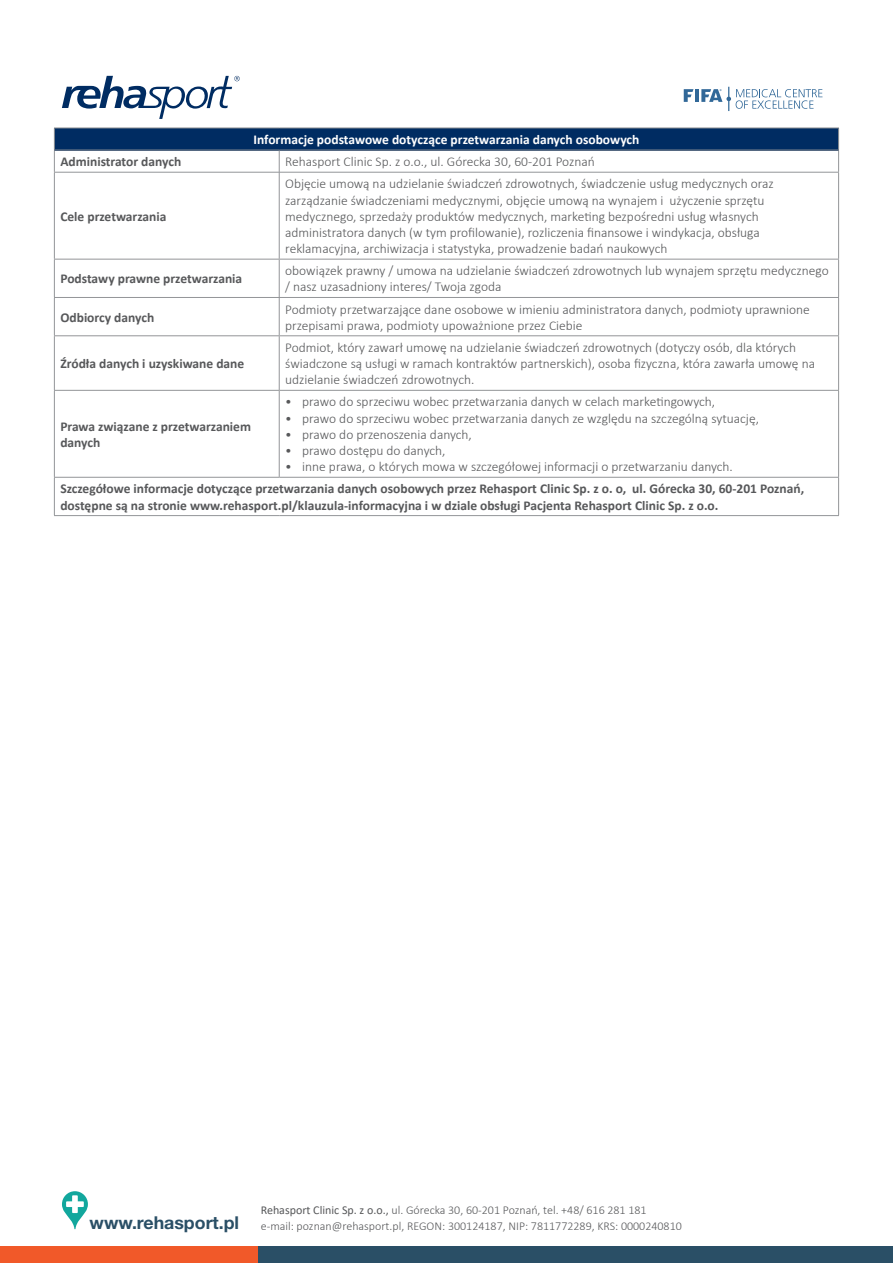
<style>
.page{position:relative;width:893px;height:1263px;background:#fff}
.page>*{position:absolute;margin:0;border:0;box-sizing:border-box;transform-origin:0 0}
.t1{font:700 17.7px "Helvetica Neue LT Std";color:#2a4f66}
.t2{font:300 13.5px/16.2px "Calibri";color:#57585a}
.t3{font:700 13.5px/16.2px "Calibri";color:#57585a}
.t4{font:700 13.5px "Calibri";color:#fff}
.t5{font:300 12px/15.3px "Calibri";color:#57585a}
.s1{font-weight:400}
</style>
<div class="page">
<div style="left:54px;top:128px;width:785px;height:22px;background:#002c62"></div>
<hr style="left:54px;top:128px;width:225px;height:1px;background:#939598">
<hr style="left:279px;top:128px;width:560px;height:1px;background:#939598">
<hr style="left:54px;top:150px;width:225px;height:1px;background:#939598">
<svg style="left:54px;top:128px;width:1px;height:44px"></svg>
<hr style="left:279px;top:150px;width:560px;height:1px;background:#939598">
<svg style="left:279px;top:150px;width:1px;height:22px"></svg>
<svg style="left:838px;top:128px;width:1px;height:44px"></svg>
<hr style="left:279px;top:172px;width:560px;height:1px;background:#939598">
<hr style="left:838px;top:173px;width:1px;height:86px;background:#939598">
<hr style="left:280px;top:259px;width:559px;height:1px;background:#939598">
<hr style="left:838px;top:259px;width:1px;height:38px;background:#939598">
<hr style="left:54px;top:298px;width:1px;height:37px;background:#939598">
<hr style="left:279px;top:297px;width:560px;height:1px;background:#939598">
<hr style="left:279px;top:298px;width:1px;height:37px;background:#939598">
<hr style="left:838px;top:298px;width:1px;height:37px;background:#939598">
<hr style="left:54px;top:335px;width:225px;height:1px;background:#939598">
<hr style="left:54px;top:336px;width:1px;height:54px;background:#939598">
<hr style="left:279px;top:335px;width:560px;height:1px;background:#939598">
<hr style="left:279px;top:336px;width:1px;height:54px;background:#939598">
<hr style="left:838px;top:336px;width:1px;height:54px;background:#939598">
<hr style="left:54px;top:390px;width:225px;height:1px;background:#939598">
<hr style="left:54px;top:391px;width:1px;height:86px;background:#939598">
<hr style="left:279px;top:390px;width:560px;height:1px;background:#939598">
<hr style="left:279px;top:391px;width:1px;height:86px;background:#939598">
<hr style="left:838px;top:391px;width:1px;height:86px;background:#939598">
<hr style="left:54px;top:477px;width:225px;height:1px;background:#939598">
<hr style="left:54px;top:478px;width:1px;height:37px;background:#939598">
<hr style="left:279px;top:477px;width:560px;height:1px;background:#939598">
<hr style="left:838px;top:478px;width:1px;height:37px;background:#939598">
<hr style="left:54px;top:515px;width:225px;height:1px;background:#939598">
<hr style="left:279px;top:515px;width:560px;height:1px;background:#939598">
<hr style="left:54px;top:172px;width:226px;height:1px;background:#939598">
<hr style="left:54px;top:173px;width:1px;height:86px;background:#939598">
<hr style="left:279px;top:173px;width:1px;height:86px;background:#939598">
<hr style="left:54px;top:259px;width:226px;height:1px;background:#939598">
<hr style="left:54px;top:259px;width:1px;height:38px;background:#939598">
<hr style="left:279px;top:259px;width:1px;height:38px;background:#939598">
<hr style="left:54px;top:297px;width:226px;height:1px;background:#939598">
<svg style="left:684px;top:89px;width:9px;height:13px"></svg>
<hr style="left:695px;top:89px;width:4px;height:13px;background:#316898">
<svg style="left:701px;top:89px;width:121px;height:20px"></svg>
<svg style="left:62px;top:76px;width:178px;height:43px"></svg>
<div style="left:0;top:1246px;width:893px;height:17px;background:#f15929"></div>
<div style="left:258px;top:1246px;width:635px;height:17px;background:#2a4f66"></div>
<svg style="left:62px;top:1191px;width:26px;height:38px"></svg>
<p class="t4" style="left:253px;top:130px;width:387px">Informacje podstawowe dotyczące przetwarzania danych osobowych</p>
<p class="t3" style="left:60px;top:153px;width:122px">Administrator danych</p>
<p class="t2" style="left:285px;top:153px;width:311px">Rehasport Clinic Sp. z o.o., ul. Górecka 30, 60-201 Poznań</p>
<p class="t3" style="left:60px;top:208px;width:108px">Cele przetwarzania</p>
<p class="t2" style="left:285px;top:176px;width:490px">Objęcie umową na udzielanie świadczeń zdrowotnych, świadczenie usług medycznych oraz zarządzanie świadczeniami medycznymi, objęcie umową na wynajem i użyczenie sprzętu medycznego, sprzedaży produktów medycznych, marketing bezpośredni usług własnych administratora danych (w tym profilowanie), rozliczenia finansowe i windykacja, obsługa reklamacyjna, archiwizacja i statystyka, prowadzenie badań naukowych</p>
<p class="t3" style="left:60px;top:271px;width:183px">Podstawy prawne przetwarzania</p>
<p class="t2" style="left:285px;top:263px;width:545px">obowiązek prawny / umowa na udzielanie świadczeń zdrowotnych lub wynajem sprzętu medycznego / nasz uzasadniony interes/ Twoja zgoda</p>
<p class="t3" style="left:60px;top:309px;width:95px">Odbiorcy danych</p>
<p class="t2" style="left:285px;top:301px;width:526px">Podmioty przetwarzające dane osobowe w imieniu administratora danych, podmioty uprawnione przepisami prawa, podmioty upoważnione przez Ciebie</p>
<p class="t3" style="left:60px;top:355px;width:185px">Źródła danych i uzyskiwane dane</p>
<p class="t2" style="left:285px;top:339px;width:531px">Podmiot, który zawarł umowę na udzielanie świadczeń zdrowotnych (dotyczy osób, dla których świadczone są usługi w ramach kontraktów partnerskich), osoba fizyczna, która zawarła umowę na udzielanie świadczeń zdrowotnych.</p>
<p class="t2" style="left:285px;top:394px;width:431px">• prawo do sprzeciwu wobec przetwarzania danych w celach marketingowych,</p>
<p class="t2" style="left:285px;top:410px;width:475px">• prawo do sprzeciwu wobec przetwarzania danych ze względu na szczególną sytuację,</p>
<p class="t2" style="left:285px;top:426px;width:188px">• prawo do przenoszenia danych,</p>
<p class="t2" style="left:285px;top:442px;width:162px">• prawo dostępu do danych,</p>
<p class="t2" style="left:285px;top:458px;width:449px">• inne prawa, o których mowa w szczegółowej informacji o przetwarzaniu danych.</p>
<p class="t3" style="left:60px;top:481px;width:745px">Szczegółowe informacje dotyczące przetwarzania danych osobowych przez Rehasport Clinic Sp. z o. o, ul. Górecka 30, 60-201 Poznań, dostępne są na stronie www.rehasport.pl/klauzula-informacyjna i w dziale obsługi Pacjenta Rehasport Clinic Sp. z o.o.</p>
<p class="t3" style="left:60px;top:418px;width:192px">Prawa związane z przetwarzaniem danych</p>
<p class="t1" style="left:90px;top:1212px;width:151px">www.rehasport.pl</p>
<p class="t5" style="left:261px;top:1202px;width:423px"><span class="s1">Rehasport Clinic Sp. z o.o.,</span> ul. Górecka 30, 60-201 Poznań, tel. +48/ 616 281 181 e-mail: poznan@rehasport.pl, REGON: 300124187, NIP: 7811772289, KRS: 0000240810</p>
</div>
